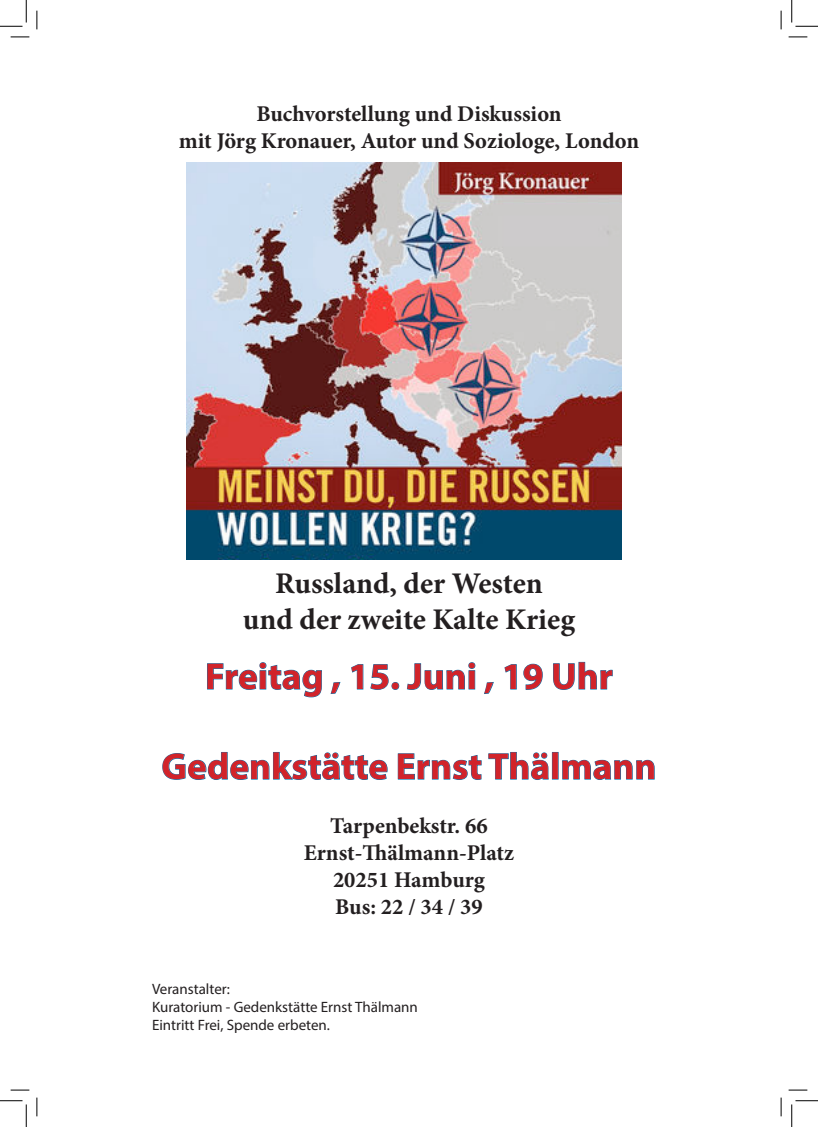
<style>
.page{position:relative;width:818px;height:1127px;background:#fff}
.page>*{position:absolute;margin:0;border:0;box-sizing:border-box;transform-origin:0 0}
.t1{font:700 37.5px "Myriad Pro";color:#d1232a}
.t2{font:700 30px/36px "Minion Pro";letter-spacing:-.005em;color:#231f20;text-align:center}
.t3{font:700 22.5px/27px "Minion Pro";color:#231f20;text-align:center}
.t4{font:15px/18px "Myriad Pro";color:#231f20}
</style>
<div class="page">
<img style="left:186px;top:162px;width:435px;height:398px">
<svg style="left:207px;top:662px;width:115px;height:35px"></svg>
<svg style="left:331px;top:682px;width:9px;height:12px"></svg>
<svg style="left:351px;top:664px;width:12px;height:25px"></svg>
<svg style="left:370px;top:664px;width:19px;height:26px"></svg>
<div style="left:392px;top:682px;width:7px;height:7px;border:1px solid #0079b3;border-radius:50%"></div>
<svg style="left:407px;top:662px;width:68px;height:28px"></svg>
<svg style="left:484px;top:682px;width:10px;height:12px"></svg>
<svg style="left:504px;top:664px;width:13px;height:25px"></svg>
<svg style="left:523px;top:663px;width:20px;height:27px"></svg>
<svg style="left:553px;top:661px;width:60px;height:29px"></svg>
<svg style="left:162px;top:752px;width:226px;height:28px"></svg>
<svg style="left:398px;top:753px;width:84px;height:27px"></svg>
<svg style="left:488px;top:752px;width:61px;height:28px"></svg>
<div style="left:552px;top:752px;width:6px;height:27px;border:1px solid #0079b3"></div>
<svg style="left:562px;top:759px;width:93px;height:21px"></svg>
<svg style="left:11px;top:36px;width:18px;height:2px"></svg>
<svg style="left:788px;top:36px;width:19px;height:2px"></svg>
<svg style="left:11px;top:1089px;width:18px;height:1px"></svg>
<svg style="left:788px;top:1089px;width:19px;height:1px"></svg>
<svg style="left:36px;top:11px;width:2px;height:18px"></svg>
<svg style="left:36px;top:1097px;width:2px;height:18px"></svg>
<svg style="left:780px;top:11px;width:2px;height:18px"></svg>
<svg style="left:780px;top:1097px;width:2px;height:18px"></svg>
<svg style="left:0;top:0;width:27px;height:27px"></svg>
<svg style="left:0;top:1100px;width:27px;height:26px"></svg>
<svg style="left:791px;top:0;width:27px;height:27px"></svg>
<svg style="left:791px;top:1100px;width:27px;height:26px"></svg>
<p class="t3" style="left:179px;top:100px;width:462px">Buchvorstellung und Diskussion<br>mit Jörg Kronauer, Autor und Soziologe, London</p>
<h2 class="t2" style="left:243px;top:564px;width:334px">Russland, der Westen<br>und der zweite Kalte Krieg</h2>
<h1 class="t1" style="left:205px;top:651px;width:409px">Freitag , 15. Juni , 19 Uhr</h1>
<h1 class="t1" style="left:161px;top:741px;width:496px">Gedenkstätte Ernst Thälmann</h1>
<p class="t3" style="left:304px;top:812px;width:212px">Tarpenbekstr. 66<br>Ernst-Thälmann-Platz<br>20251 Hamburg<br>Bus: 22 / 34 / 39</p>
<p class="t4" style="left:152px;top:979px;width:267px">Veranstalter:<br>Kuratorium - Gedenkstätte Ernst Thälmann<br>Eintritt Frei, Spende erbeten.</p>
</div>
